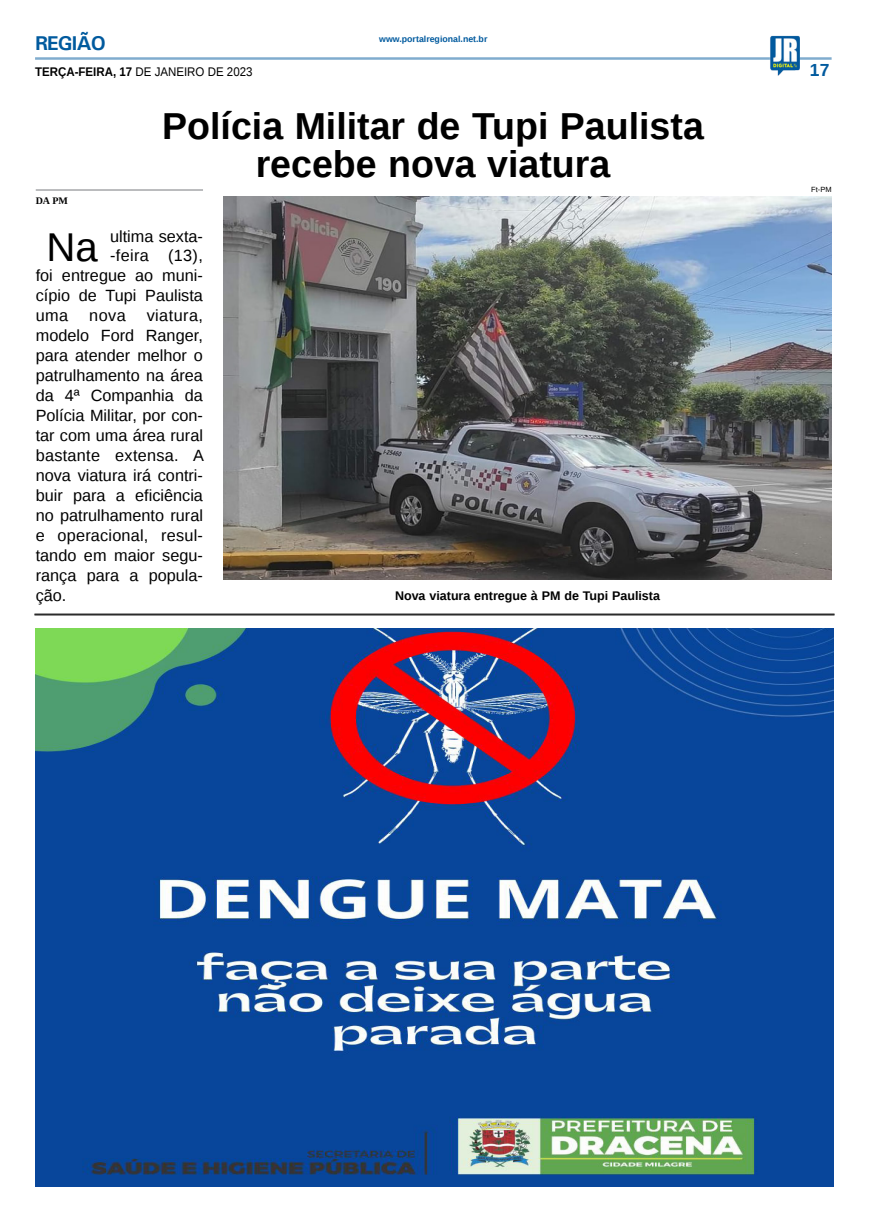
<style>
.page{position:relative;width:869px;height:1223px;background:#fff}
.page>*{position:absolute;margin:0;border:0;box-sizing:border-box;transform-origin:0 0}
.MATÉRIA{font:40.12px "Liberation Sans";color:#000}
.TÍTULO{font:700 37.5px/37.5px "Liberation Sans";color:#000;text-align:center}
.TITULO_PG{font:700 20px "Univers";letter-spacing:-.04em;color:#005a9e}
.TÍTULO-2{font:700 17.5px "Liberation Sans";color:#005a9e}
.MATÉRIA-2{font:16.25px/20px "Liberation Sans";color:#000;text-align:justify}
.LEGENDA{font:700 12.5px "Liberation Sans";color:#000}
.DATA_PG{font:12.5px "Liberation Sans";color:#000;scale:.92 1}
.CRÉDITO_NOME{font:700 10px "Liberation Serif";color:#000}
.DATA_PG-2{font:700 8.75px "Liberation Sans";color:#005a9e}
.CRÉDITO_FOTO{font:7.5px "Liberation Sans";color:#000}
.s1{font-weight:700}
</style>
<div class="page">
<hr style="left:35px;top:57px;width:796px;height:3px;background:#005a9e">
<img style="left:769px;top:36px;width:30px;height:40px">
<hr style="left:34px;top:614px;width:800px;height:1px;background:#000">
<img style="left:223px;top:197px;width:608px;height:382px">
<hr style="left:36px;top:189px;width:167px;height:2px;background:#939598">
<img style="left:35px;top:628px;width:797px;height:558px">
<p class="TITULO_PG" style="left:35px;top:31px;width:72px">REGIÃO</p>
<p class="DATA_PG" style="left:35px;top:65px;width:238px"><span class="s1">TERÇA-FEIRA, 17</span> DE JANEIRO DE 2023</p>
<p class="DATA_PG-2" style="left:379px;top:33px;width:110px">www.portalregional.net.br</p>
<p class="TÍTULO" style="left:162px;top:107px;width:543px">Polícia Militar de Tupi Paulista recebe nova viatura</p>
<p class="CRÉDITO_NOME" style="left:36px;top:193px;width:34px">DA PM</p>
<p class="MATÉRIA" style="left:46px;top:224px;width:53px">Na</p>
<p class="MATÉRIA-2" style="left:110px;top:227px;width:94px">ultima sexta-</p>
<p class="MATÉRIA-2" style="left:110px;top:246px;width:94px">-feira (13),</p>
<p class="MATÉRIA-2" style="left:36px;top:266px;width:169px">foi entregue ao muni-</p>
<p class="MATÉRIA-2" style="left:36px;top:286px;width:169px">cípio de Tupi Paulista</p>
<p class="MATÉRIA-2" style="left:36px;top:306px;width:34px">uma</p>
<p class="MATÉRIA-2" style="left:89px;top:306px;width:38px">nova</p>
<p class="MATÉRIA-2" style="left:36px;top:306px;width:169px;text-indent:111px">viatura, modelo Ford Ranger, para atender melhor o patrulhamento na área da 4ª Companhia da Polícia Militar, por con&shy;tar com uma área rural bastante extensa. A nova viatura irá contri&shy;buir para a eficiência no patrulhamento rural e operacional, resul&shy;tando em maior segu&shy;rança para a popula&shy;ção.</p>
<p class="LEGENDA" style="left:395px;top:587px;width:266px">Nova viatura entregue à PM de Tupi Paulista</p>
<p class="TÍTULO-2" style="left:809px;top:58px;width:21px">17</p>
<p class="CRÉDITO_FOTO" style="left:810px;top:185px;width:22px">Ft-PM</p>
</div>
